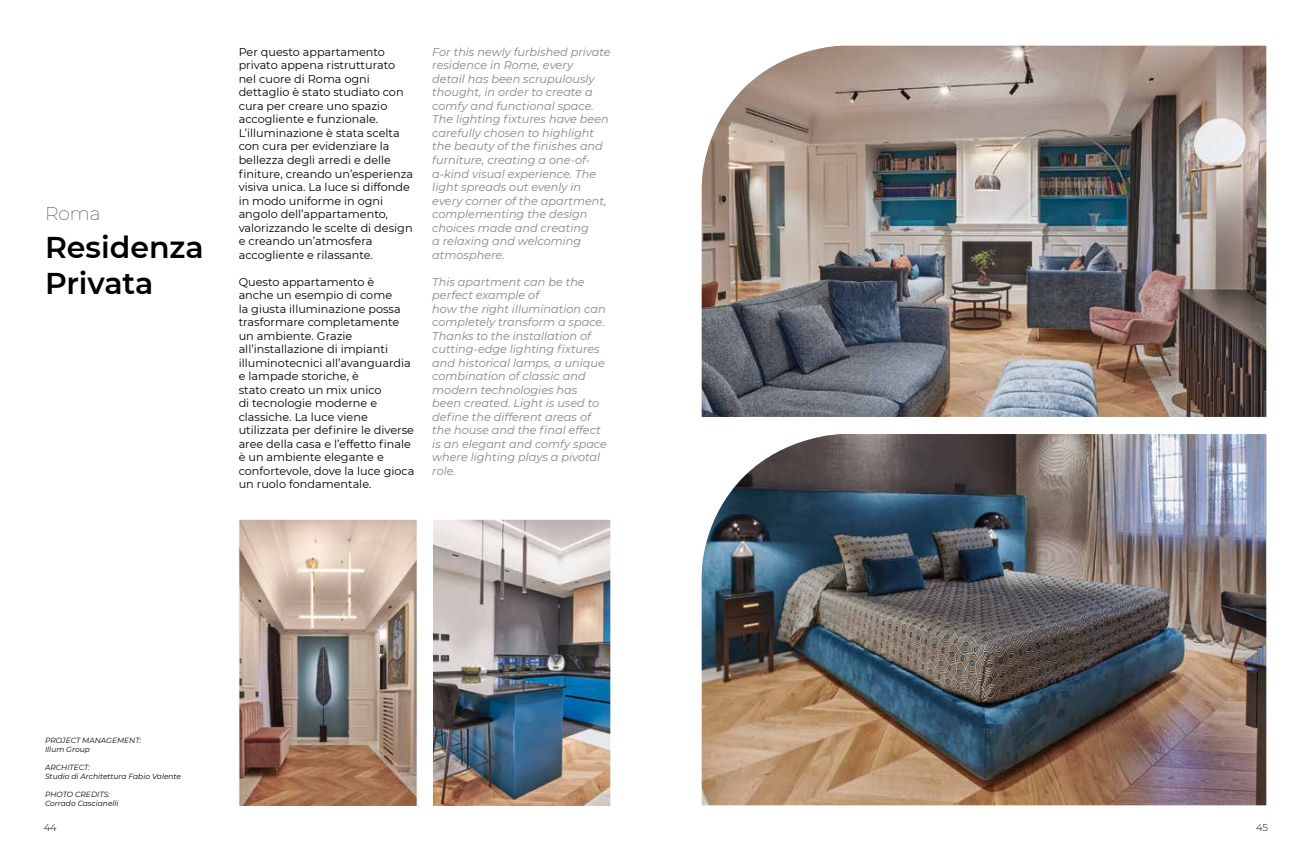
<style>
.page{position:relative;width:1312px;height:851px;background:#fff}
.page>*{position:absolute;margin:0;border:0;box-sizing:border-box;transform-origin:0 0}
.t1{font:600 30px/36px "Montserrat";color:#000}
.t2{font:100 18.75px "Montserrat";color:#000}
.t3{font:11.25px/13.5px "Montserrat";color:#000}
.t4{font:italic 11.25px/13.5px "Montserrat";color:#88827f}
.t5{font:300 10px "Montserrat";color:#000}
.t6{font:italic 7.5px/9px "Montserrat";color:#000}
</style>
<div class="page">
<img style="left:702px;top:434px;width:563px;height:370px">
<img style="left:702px;top:46px;width:563px;height:370px">
<svg style="left:701px;top:45px;width:140px;height:140px"></svg>
<svg style="left:701px;top:434px;width:140px;height:139px"></svg>
<img style="left:433px;top:520px;width:176px;height:285px">
<div style="left:431px;top:518px;width:180px;height:289px;border:1px solid #fff"></div>
<img style="left:240px;top:520px;width:176px;height:285px">
<div style="left:238px;top:518px;width:180px;height:289px;border:1px solid #fff"></div>
<h2 class="t2" style="left:45px;top:201px;width:57px">Roma</h2>
<h1 class="t1" style="left:45px;top:228px;width:160px">Residenza<br>Privata</h1>
<p class="t3" style="left:239px;top:45px;width:176px">Per questo appartamento privato appena ristrutturato nel cuore di Roma ogni dettaglio è stato studiato con cura per creare uno spazio accogliente e funzionale.<br>L’illuminazione è stata scelta con cura per evidenziare la bellezza degli arredi e delle finiture, creando un’esperienza visiva unica. La luce si diffonde in modo uniforme in ogni angolo dell’appartamento, valorizzando le scelte di design e creando un’atmosfera accogliente e rilassante.</p>
<p class="t3" style="left:239px;top:274px;width:177px">Questo appartamento è<br>anche un esempio di come<br>la giusta illuminazione possa trasformare completamente un ambiente. Grazie all’installazione di impianti illuminotecnici all’avanguardia e lampade storiche, è<br>stato creato un mix unico<br>di tecnologie moderne e classiche. La luce viene utilizzata per definire le diverse aree della casa e l’effetto finale è un ambiente elegante e confortevole, dove la luce gioca un ruolo fondamentale.</p>
<p class="t4" style="left:432px;top:45px;width:180px">For this newly furbished private residence in Rome, every<br>detail has been scrupulously thought, in order to create a comfy and functional space.<br>The lighting fixtures have been carefully chosen to highlight the beauty of the finishes and furniture, creating a one-of&shy;a-kind visual experience. The light spreads out evenly in every corner of the apartment, complementing the design choices made and creating<br>a relaxing and welcoming atmosphere.</p>
<p class="t4" style="left:432px;top:274px;width:176px">This apartment can be the perfect example of<br>how the right illumination can completely transform a space.<br>Thanks to the installation of cutting-edge lighting fixtures and historical lamps, a unique combination of classic and modern technologies has been created. Light is used to define the different areas of the house and the final effect is an elegant and comfy space where lighting plays a pivotal role.</p>
<p class="t6" style="left:45px;top:735px;width:98px">PROJECT MANAGEMENT:<br>Illum Group</p>
<p class="t6" style="left:45px;top:762px;width:137px">ARCHITECT:<br>Studio di Architettura Fabio Valente</p>
<p class="t6" style="left:45px;top:789px;width:75px">PHOTO CREDITS:<br>Corrado Cascianelli</p>
<p class="t5" style="left:44px;top:820px;width:15px">44</p>
<p class="t5" style="left:1255px;top:820px;width:14px">45</p>
</div>
